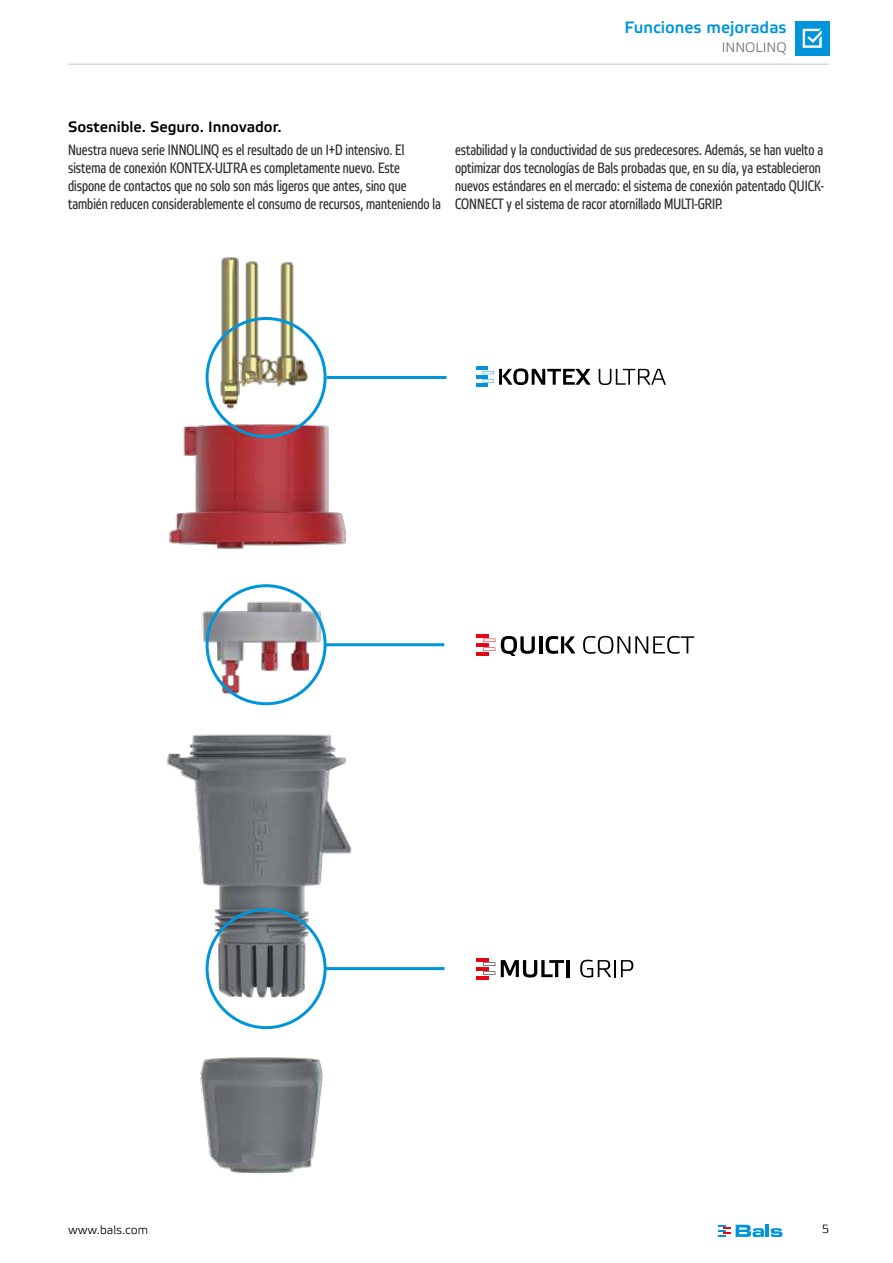
<style>
.page{position:relative;width:893px;height:1263px;background:#fff}
.page>*{position:absolute;margin:0;border:0;box-sizing:border-box;transform-origin:0 0}
.t1{font:500 16.5px "Etelka";color:#0095db}
.t2{font:15px/18px "Etelka Narrow Text";color:#343434}
.t3{font:500 15px "Etelka";color:#000}
.t4{font:300 13.5px "Etelka";color:#706f6f}
.t5{font:300 12px "Etelka";color:#000}
</style>
<div class="page">
<svg style="left:719px;top:1225px;width:63px;height:12px"></svg>
<hr style="left:68px;top:64px;width:761px;height:1px;background:#c6c6c6">
<img style="left:166px;top:257px;width:234px;height:917px">
<svg style="left:204px;top:583px;width:124px;height:124px"></svg>
<svg style="left:204px;top:906px;width:124px;height:125px"></svg>
<img style="left:204px;top:315px;width:124px;height:125px">
<hr style="left:476px;top:383px;width:12px;height:4px;background:#0095db">
<svg style="left:476px;top:367px;width:115px;height:18px"></svg>
<svg style="left:599px;top:369px;width:67px;height:16px"></svg>
<hr style="left:327px;top:376px;width:119px;height:3px;background:#0095db">
<hr style="left:324px;top:643px;width:120px;height:3px;background:#0095db">
<svg style="left:476px;top:634px;width:19px;height:21px"></svg>
<svg style="left:501px;top:636px;width:34px;height:19px"></svg>
<hr style="left:539px;top:636px;width:3px;height:17px;background:#000">
<svg style="left:546px;top:636px;width:29px;height:18px"></svg>
<svg style="left:583px;top:636px;width:111px;height:18px"></svg>
<svg style="left:476px;top:958px;width:19px;height:21px"></svg>
<svg style="left:501px;top:960px;width:63px;height:17px"></svg>
<hr style="left:566px;top:960px;width:3px;height:17px;background:#000">
<svg style="left:580px;top:960px;width:53px;height:17px"></svg>
<hr style="left:325px;top:967px;width:120px;height:3px;background:#0095db">
<div style="left:795px;top:21px;width:34px;height:34px;background:#0095db"></div>
<svg style="left:803px;top:29px;width:19px;height:19px"></svg>
<p class="t3" style="left:68px;top:117px;width:215px">Sostenible. Seguro. Innovador.</p>
<p class="t1" style="left:625px;top:17px;width:164px">Funciones mejoradas</p>
<p class="t4" style="left:722px;top:39px;width:66px">INNOLINQ</p>
<p class="t2" style="left:68px;top:142px;width:374px">Nuestra nueva serie INNOLINQ es el resultado de un I+D intensivo. El sistema de conexión KONTEX-ULTRA es completamente nuevo. Este dispone de contactos que no solo son más ligeros que antes, sino que también reducen considerablemente el consumo de recursos, manteniendo la</p>
<p class="t2" style="left:455px;top:142px;width:370px">estabilidad y la conductividad de sus predecesores. Además, se han vuelto a optimizar dos tecnologías de Bals probadas que, en su día, ya establecieron nuevos estándares en el mercado: el sistema de conexión patentado QUICK-CONNECT y el sistema de racor atornillado MULTI-GRIP.</p>
<p class="t5" style="left:68px;top:1222px;width:82px">www.bals.com</p>
<p class="t5" style="left:822px;top:1222px;width:9px">5</p>
</div>
